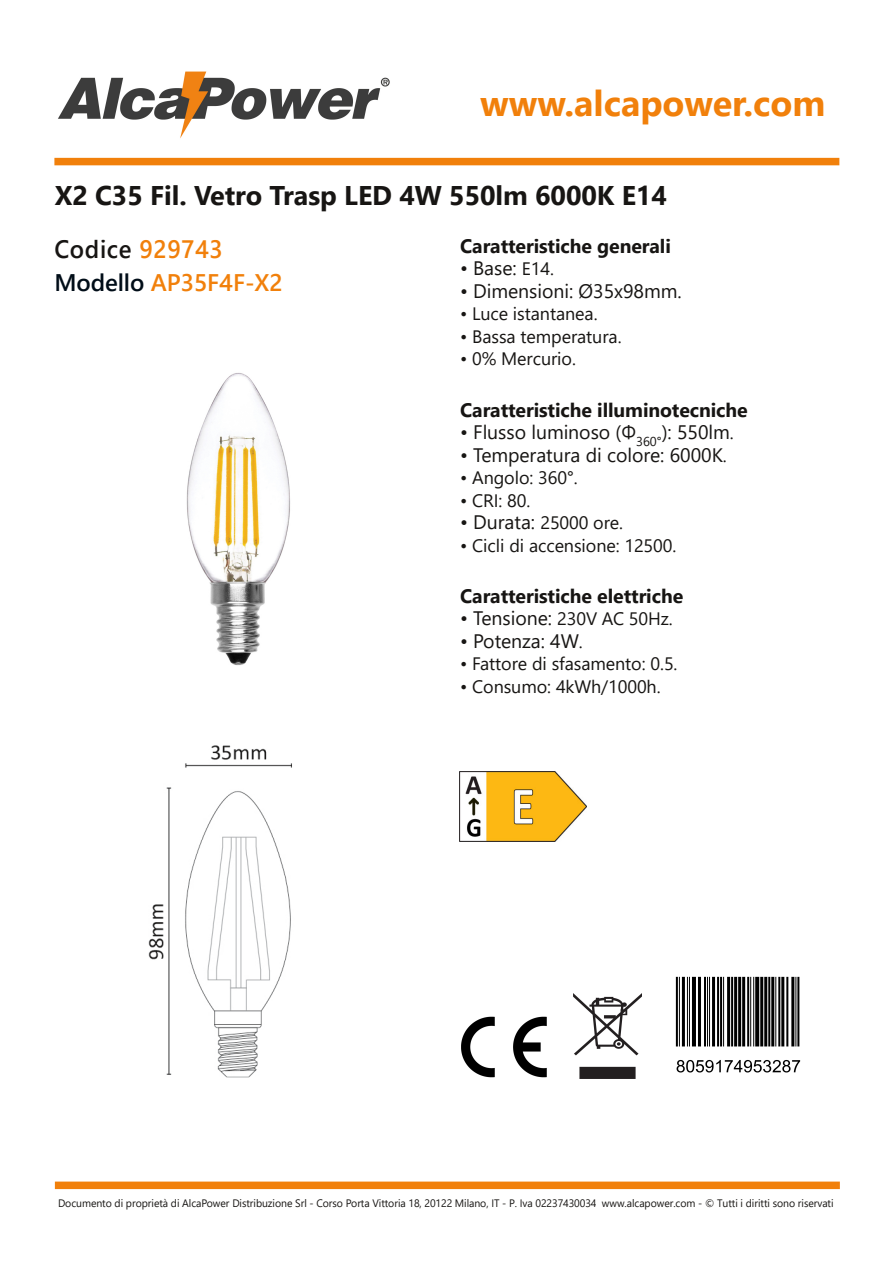
<style>
.page{position:relative;width:893px;height:1263px;background:#fff}
.page>*{position:absolute;margin:0;border:0;box-sizing:border-box;transform-origin:0 0}
.t1{font:700 36px "Segoe UI";color:#f1800b}
.t2{font:700 27px "Segoe UI";letter-spacing:-.005em;color:#171513}
.t3{font:600 25.2px "Segoe UI";letter-spacing:.03em;color:#171513;scale:.95 1}
.t4{font:600 24px "Segoe UI";letter-spacing:-.005em;color:#f1800b}
.t5{font:19.5px "Segoe UI";color:#171513}
.t6{font:700 19.5px "Segoe UI";letter-spacing:-.005em;color:#171513}
.t7{font:18px "Segoe UI";letter-spacing:-.005em;color:#171513}
.t8{font:10.8px "Segoe UI";letter-spacing:-.005em;color:#171513}
.s1{color:#f1800b}
.s2{color:#000d18}
.s3{font-size:18px}
.s4{font-size:19.5px}
</style>
<div class="page">
<img style="left:186px;top:373px;width:104px;height:293px">
<img style="left:148px;top:745px;width:144px;height:332px">
<img style="left:675px;top:976px;width:126px;height:97px">
<img style="left:461px;top:1016px;width:86px;height:62px">
<img style="left:573px;top:993px;width:69px;height:85px">
<img style="left:459px;top:772px;width:128px;height:70px">
<div style="left:54px;top:158px;width:785px;height:7px;background:#f1800b"></div>
<img style="left:58px;top:71px;width:332px;height:68px">
<div style="left:55px;top:1181px;width:785px;height:8px;background:#f1800b"></div>
<h1 class="t1" style="left:480px;top:77px;width:347px">www.alcapower.com</h1>
<h2 class="t2" style="left:55px;top:176px;width:614px">X2 C35 Fil. Vetro Trasp LED 4W 550lm 6000K E14</h2>
<h3 class="t3" style="left:54px;top:231px;width:179px">Codice <span class="s1">929743</span></h3>
<h3 class="t4" style="left:54px;top:265px;width:230px"><span class="s2">Modello</span> AP35F4F‐X2</h3>
<p class="t6" style="left:460px;top:232px;width:212px">Caratteristiche generali</p>
<p class="t5" style="left:460px;top:254px;width:95px">• Base: <span class="s3">E14.</span></p>
<p class="t5" style="left:460px;top:277px;width:223px">• Dimensioni: Ø35x98mm.</p>
<p class="t7" style="left:460px;top:301px;width:139px">• Luce istantanea.</p>
<p class="t7" style="left:460px;top:324px;width:163px">• Bassa temperatura.</p>
<p class="t7" style="left:460px;top:346px;width:117px">• 0% Mercurio.</p>
<p class="t6" style="left:460px;top:395px;width:289px">Caratteristiche illuminotecniche</p>
<p class="t5" style="left:460px;top:418px;width:275px">• Flusso luminoso ﴾Φ<sub>360°</sub>﴿: 550lm<span class="s3">.</span></p>
<p class="t5" style="left:460px;top:440px;width:268px">• Temperatura di colore: 6000K<span class="s3">.</span></p>
<p class="t7" style="left:460px;top:465px;width:119px">• Angolo: 360°.</p>
<p class="t7" style="left:460px;top:487px;width:72px">• CRI: 80.</p>
<p class="t7" style="left:460px;top:510px;width:164px"><span class="s4">• Durata:</span> 25000 ore.</p>
<p class="t7" style="left:460px;top:532px;width:218px">• Cicli di accensione: 12500.</p>
<p class="t6" style="left:460px;top:581px;width:225px">Caratteristiche elettriche</p>
<p class="t7" style="left:460px;top:606px;width:214px"><span class="s4">• Tensione:</span> 230V AC 50Hz.</p>
<p class="t5" style="left:460px;top:626px;width:124px">• Potenza: 4W<span class="s3">.</span></p>
<p class="t7" style="left:460px;top:651px;width:219px">• Fattore di sfasamento: 0.5.</p>
<p class="t7" style="left:460px;top:673px;width:202px">• Consumo: 4kWh/1000h.</p>
<p class="t8" style="left:58px;top:1196px;width:777px">Documento di proprietà di AlcaPower Distribuzione Srl ‐ Corso Porta Vittoria 18, 20122 Milano, IT ‐ P. Iva 02237430034 www.alcapower.com ‐ © Tutti i diritti sono riservati</p>
</div>
